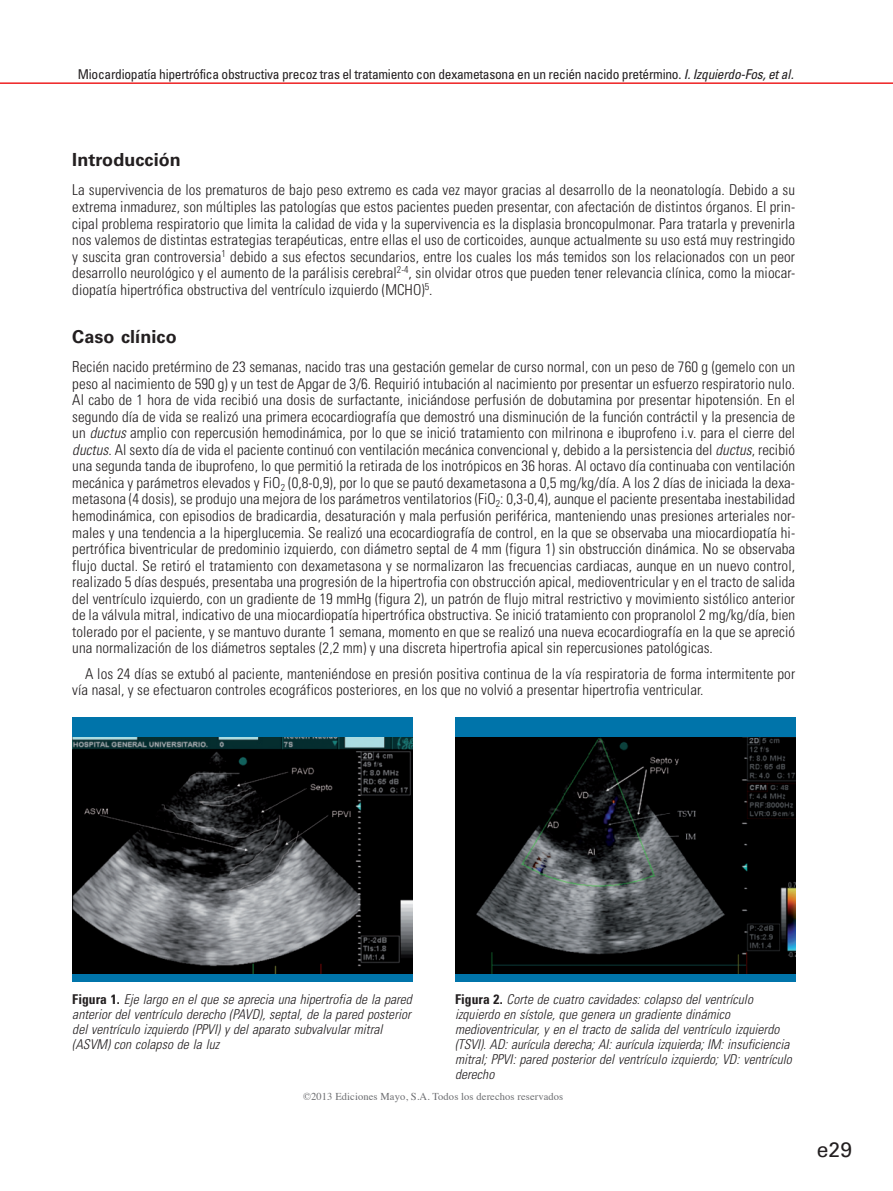
<style>
.page{position:relative;width:893px;height:1191px;background:#fff}
.page>*{position:absolute;margin:0;border:0;box-sizing:border-box;transform-origin:0 0}
.t1{font:21px "Univers LT Std";color:#231f20}
.t2{font:700 18px "Univers LT Std";letter-spacing:.005em;color:#231f20}
.t3{font:300 condensed 15px/16.5px "Univers LT Std";letter-spacing:.005em;color:#231f20;text-align:justify}
.t4{font:italic 300 condensed 13.5px/15px "Univers LT Std";letter-spacing:.005em;color:#231f20}
.t5{font:condensed 13.5px "Univers LT Std";letter-spacing:-.02em;color:#231f20}
.t6{font:10.5px "Times";letter-spacing:.01em;color:#6c6d70}
.s1{font-style:italic}
.s2{font-weight:700;font-style:normal}
</style>
<div class="page">
<hr style="left:0;top:82px;width:893px;height:2px;background:#ee2123">
<img style="left:72px;top:736px;width:340px;height:238px">
<div style="left:72px;top:974px;width:340px;height:8px;background:#0074aa"></div>
<div style="left:72px;top:717px;width:340px;height:19px;background:#0074aa"></div>
<img style="left:455px;top:736px;width:340px;height:238px">
<div style="left:455px;top:974px;width:340px;height:8px;background:#0074aa"></div>
<div style="left:455px;top:717px;width:340px;height:19px;background:#0074aa"></div>
<p class="t5" style="left:78px;top:67px;width:717px">Miocardiopatía hipertrófica obstructiva precoz tras el tratamiento con dexametasona en un recién nacido pretérmino. <span class="s1">I. Izquierdo-Fos, et al.</span></p>
<p class="t2" style="left:72px;top:151px;width:110px">Introducción</p>
<p class="t3" style="left:72px;top:183px;width:724px">La supervivencia de los prematuros de bajo peso extremo es cada vez mayor gracias al desarrollo de la neonatología. Debido a su extrema inmadurez, son múltiples las patologías que estos pacientes pueden presentar, con afectación de distintos órganos. El prin&shy;cipal problema respiratorio que limita la calidad de vida y la supervivencia es la displasia broncopulmonar. Para tratarla y prevenirla nos valemos de distintas estrategias terapéuticas, entre ellas el uso de corticoides, aunque actualmente su uso está muy restringido y suscita gran controversia<sup>1</sup> debido a sus efectos secundarios, entre los cuales los más temidos son los relacionados con un peor desarrollo neurológico y el aumento de la parálisis cerebral<sup>2-4</sup>, sin olvidar otros que pueden tener relevancia clínica, como la miocar&shy;diopatía hipertrófica obstructiva del ventrículo izquierdo (MCHO)<sup>5</sup>.</p>
<p class="t2" style="left:72px;top:328px;width:106px">Caso clínico</p>
<p class="t3" style="left:72px;top:359px;width:724px">Recién nacido pretérmino de 23 semanas, nacido tras una gestación gemelar de curso normal, con un peso de 760 g (gemelo con un peso al nacimiento de 590 g) y un test de Apgar de 3/6. Requirió intubación al nacimiento por presentar un esfuerzo respiratorio nulo.<br>Al cabo de 1 hora de vida recibió una dosis de surfactante, iniciándose perfusión de dobutamina por presentar hipotensión. En el segundo día de vida se realizó una primera ecocardiografía que demostró una disminución de la función contráctil y la presencia de un <span class="s1">ductus</span> amplio con repercusión hemodinámica, por lo que se inició tratamiento con milrinona e ibuprofeno i.v. para el cierre del <span class="s1">ductus</span>. Al sexto día de vida el paciente continuó con ventilación mecánica convencional y, debido a la persistencia del <span class="s1">ductus</span>, recibió una segunda tanda de ibuprofeno, lo que permitió la retirada de los inotrópicos en 36 horas. Al octavo día continuaba con ventilación mecánica y parámetros elevados y FiO<sub>2</sub> (0,8-0,9), por lo que se pautó dexametasona a 0,5 mg/kg/día. A los 2 días de iniciada la dexa&shy;metasona (4 dosis), se produjo una mejora de los parámetros ventilatorios (FiO<sub>2</sub>: 0,3-0,4), aunque el paciente presentaba inestabilidad hemodinámica, con episodios de bradicardia, desaturación y mala perfusión periférica, manteniendo unas presiones arteriales nor&shy;males y una tendencia a la hiperglucemia. Se realizó una ecocardiografía de control, en la que se observaba una miocardiopatía hi&shy;pertrófica biventricular de predominio izquierdo, con diámetro septal de 4 mm (figura 1) sin obstrucción dinámica. No se observaba flujo ductal. Se retiró el tratamiento con dexametasona y se normalizaron las frecuencias cardiacas, aunque en un nuevo control, realizado 5 días después, presentaba una progresión de la hipertrofia con obstrucción apical, medioventricular y en el tracto de salida del ventrículo izquierdo, con un gradiente de 19 mmHg (figura 2), un patrón de flujo mitral restrictivo y movimiento sistólico anterior de la válvula mitral, indicativo de una miocardiopatía hipertrófica obstructiva. Se inició tratamiento con propranolol 2 mg/kg/día, bien tolerado por el paciente, y se mantuvo durante 1 semana, momento en que se realizó una nueva ecocardiografía en la que se apreció una normalización de los diámetros septales (2,2 mm) y una discreta hipertrofia apical sin repercusiones patológicas.</p>
<p class="t3" style="left:72px;top:666px;width:724px;text-indent:13px">A los 24 días se extubó al paciente, manteniéndose en presión positiva continua de la vía respiratoria de forma intermitente por vía nasal, y se efectuaron controles ecográficos posteriores, en los que no volvió a presentar hipertrofia ventricular.</p>
<p class="t4" style="left:72px;top:992px;width:341px"><span class="s2">Figura 1.</span> Eje largo en el que se aprecia una hipertrofia de la pared anterior del ventrículo derecho (PAVD), septal, de la pared posterior del ventrículo izquierdo (PPVI) y del aparato subvalvular mitral (ASVM) con colapso de la luz</p>
<p class="t4" style="left:455px;top:992px;width:338px"><span class="s2">Figura 2.</span> Corte de cuatro cavidades: colapso del ventrículo izquierdo en sístole, que genera un gradiente dinámico medioventricular, y en el tracto de salida del ventrículo izquierdo (TSVI). AD: aurícula derecha; AI: aurícula izquierda; IM: insuficiencia mitral; PPVI: pared posterior del ventrículo izquierdo; VD: ventrículo derecho</p>
<p class="t6" style="left:303px;top:1092px;width:262px">©2013 Ediciones Mayo, S.A. Todos los derechos reservados</p>
<h1 class="t1" style="left:817px;top:1139px;width:37px">e29</h1>
</div>
